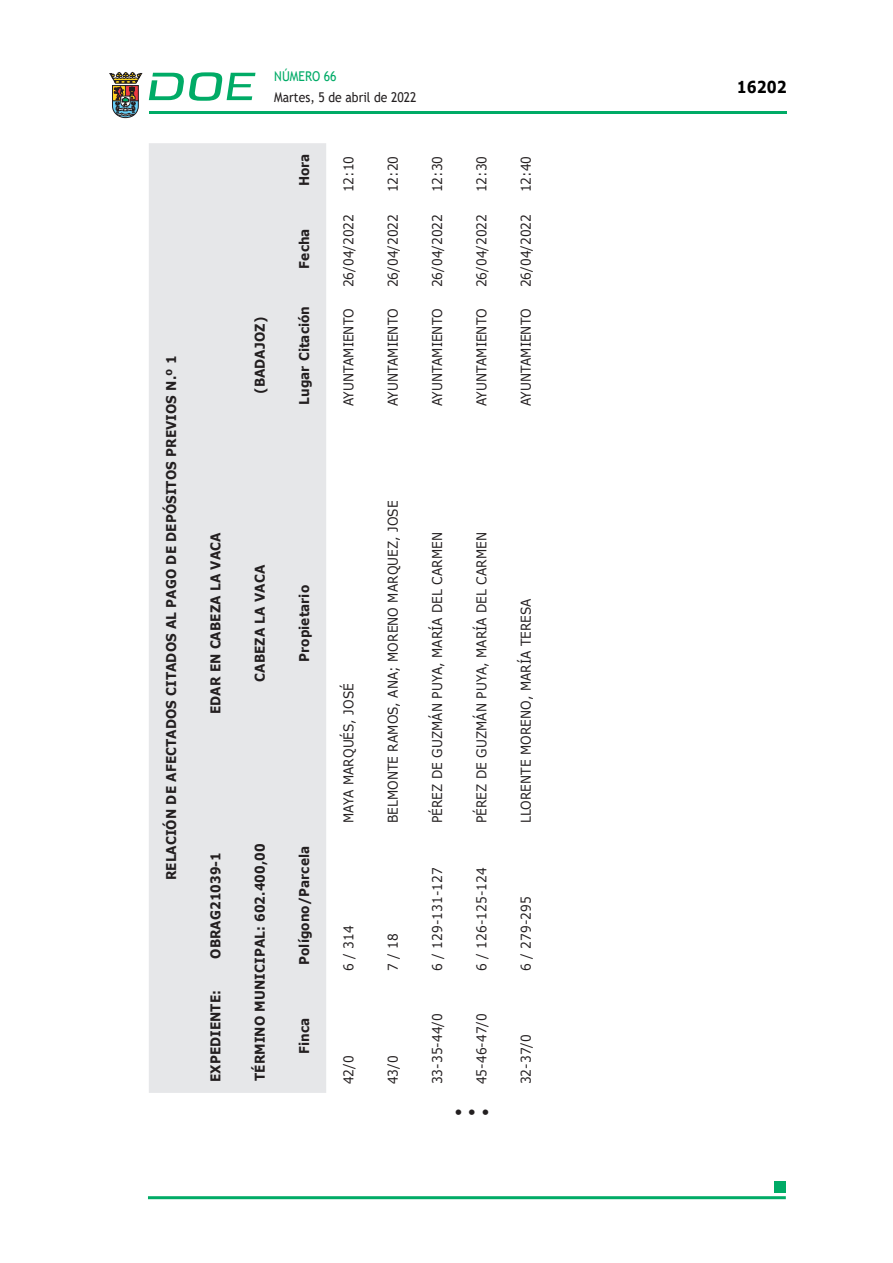
<style>
.page{position:relative;width:893px;height:1263px;background:#fff}
.page>*{position:absolute;margin:0;border:0;box-sizing:border-box;transform-origin:0 0}
.t1{font:700 16.5px "Verdana";color:#000;scale:.85 1}
.ADENDA{font:15px "Verdana";color:#231f20}
.CUERPO_DE_TEXTO{font:13.5px "Verdana";letter-spacing:.005em;color:#231f20;scale:.9 1}
.ENCABEZADO_TABLA{font:700 13.5px "Verdana";letter-spacing:.005em;color:#231f20;scale:.9 1}
.t2{font:13.5px "Trebuchet MS";color:#231f20;scale:.9 1}
.t3{font:13.5px "Trebuchet MS";color:#00ab67;scale:.9 1}
</style>
<div class="page">
<hr style="left:149px;top:111px;width:638px;height:3px;background:#00ab66">
<svg style="left:109px;top:72px;width:33px;height:46px"></svg>
<svg style="left:149px;top:72px;width:106px;height:29px"></svg>
<hr style="left:148px;top:1196px;width:638px;height:3px;background:#00ab66">
<div style="left:775px;top:1181px;width:11px;height:11px;background:#00ab66"></div>
<div style="left:149px;top:143px;width:177px;height:950px;background:#e6e7e9"></div>
<p class="ENCABEZADO_TABLA" style="left:162px;top:880px;width:584px;rotate:-90deg">RELACIÓN DE AFECTADOS CITADOS AL PAGO DE DEPÓSITOS PREVIOS N.º 1</p>
<p class="t3" style="left:274px;top:67px;width:71px">NÚMERO 66</p>
<p class="t2" style="left:274px;top:88px;width:160px">Martes, 5 de abril de 2022</p>
<p class="ENCABEZADO_TABLA" style="left:250px;top:394px;width:87px;rotate:-90deg">(BADAJOZ)</p>
<p class="ENCABEZADO_TABLA" style="left:295px;top:186px;width:38px;rotate:-90deg">Hora</p>
<p class="ENCABEZADO_TABLA" style="left:295px;top:268px;width:46px;rotate:-90deg">Fecha</p>
<p class="ENCABEZADO_TABLA" style="left:295px;top:405px;width:111px;rotate:-90deg">Lugar Citación</p>
<p class="CUERPO_DE_TEXTO" style="left:339px;top:192px;width:42px;rotate:-90deg">12:10</p>
<p class="CUERPO_DE_TEXTO" style="left:339px;top:287px;width:83px;rotate:-90deg">26/04/2022</p>
<p class="CUERPO_DE_TEXTO" style="left:339px;top:406px;width:110px;rotate:-90deg">AYUNTAMIENTO</p>
<p class="CUERPO_DE_TEXTO" style="left:384px;top:192px;width:42px;rotate:-90deg">12:20</p>
<p class="CUERPO_DE_TEXTO" style="left:384px;top:287px;width:83px;rotate:-90deg">26/04/2022</p>
<p class="CUERPO_DE_TEXTO" style="left:384px;top:406px;width:110px;rotate:-90deg">AYUNTAMIENTO</p>
<p class="CUERPO_DE_TEXTO" style="left:428px;top:192px;width:42px;rotate:-90deg">12:30</p>
<p class="CUERPO_DE_TEXTO" style="left:428px;top:287px;width:83px;rotate:-90deg">26/04/2022</p>
<p class="CUERPO_DE_TEXTO" style="left:428px;top:406px;width:110px;rotate:-90deg">AYUNTAMIENTO</p>
<p class="CUERPO_DE_TEXTO" style="left:472px;top:192px;width:42px;rotate:-90deg">12:30</p>
<p class="CUERPO_DE_TEXTO" style="left:472px;top:287px;width:83px;rotate:-90deg">26/04/2022</p>
<p class="CUERPO_DE_TEXTO" style="left:472px;top:406px;width:110px;rotate:-90deg">AYUNTAMIENTO</p>
<p class="CUERPO_DE_TEXTO" style="left:517px;top:192px;width:42px;rotate:-90deg">12:40</p>
<p class="CUERPO_DE_TEXTO" style="left:517px;top:287px;width:83px;rotate:-90deg">26/04/2022</p>
<p class="CUERPO_DE_TEXTO" style="left:517px;top:406px;width:110px;rotate:-90deg">AYUNTAMIENTO</p>
<p class="ENCABEZADO_TABLA" style="left:206px;top:714px;width:203px;rotate:-90deg">EDAR EN CABEZA LA VACA</p>
<p class="ENCABEZADO_TABLA" style="left:250px;top:682px;width:131px;rotate:-90deg">CABEZA LA VACA</p>
<p class="ENCABEZADO_TABLA" style="left:206px;top:959px;width:120px;rotate:-90deg">OBRAG21039-1</p>
<p class="ENCABEZADO_TABLA" style="left:206px;top:1082px;width:104px;rotate:-90deg">EXPEDIENTE:</p>
<p class="ENCABEZADO_TABLA" style="left:250px;top:1081px;width:265px;rotate:-90deg">TÉRMINO MUNICIPAL: 602.400,00</p>
<p class="ENCABEZADO_TABLA" style="left:295px;top:662px;width:87px;rotate:-90deg">Propietario</p>
<p class="ENCABEZADO_TABLA" style="left:295px;top:965px;width:134px;rotate:-90deg">Polígono/Parcela</p>
<p class="ENCABEZADO_TABLA" style="left:295px;top:1054px;width:42px;rotate:-90deg">Finca</p>
<p class="CUERPO_DE_TEXTO" style="left:339px;top:823px;width:157px;rotate:-90deg">MAYA MARQUÉS, JOSÉ</p>
<p class="CUERPO_DE_TEXTO" style="left:339px;top:971px;width:52px;rotate:-90deg">6 / 314</p>
<p class="CUERPO_DE_TEXTO" style="left:339px;top:1084px;width:34px;rotate:-90deg">42/0</p>
<p class="CUERPO_DE_TEXTO" style="left:384px;top:823px;width:360px;rotate:-90deg">BELMONTE RAMOS, ANA; MORENO MARQUEZ, JOSE</p>
<p class="CUERPO_DE_TEXTO" style="left:384px;top:971px;width:43px;rotate:-90deg">7 / 18</p>
<p class="CUERPO_DE_TEXTO" style="left:384px;top:1084px;width:34px;rotate:-90deg">43/0</p>
<p class="CUERPO_DE_TEXTO" style="left:428px;top:823px;width:325px;rotate:-90deg">PÉREZ DE GUZMÁN PUYA, MARÍA DEL CARMEN</p>
<p class="CUERPO_DE_TEXTO" style="left:472px;top:823px;width:325px;rotate:-90deg">PÉREZ DE GUZMÁN PUYA, MARÍA DEL CARMEN</p>
<p class="CUERPO_DE_TEXTO" style="left:428px;top:971px;width:116px;rotate:-90deg">6 / 129-131-127</p>
<p class="CUERPO_DE_TEXTO" style="left:472px;top:971px;width:116px;rotate:-90deg">6 / 126-125-124</p>
<p class="CUERPO_DE_TEXTO" style="left:428px;top:1084px;width:81px;rotate:-90deg">33-35-44/0</p>
<p class="CUERPO_DE_TEXTO" style="left:472px;top:1084px;width:81px;rotate:-90deg">45-46-47/0</p>
<p class="ADENDA" style="left:454px;top:1101px;width:37px">• • •</p>
<p class="CUERPO_DE_TEXTO" style="left:517px;top:823px;width:251px;rotate:-90deg">LLORENTE MORENO, MARÍA TERESA</p>
<p class="CUERPO_DE_TEXTO" style="left:517px;top:971px;width:84px;rotate:-90deg">6 / 279-295</p>
<p class="CUERPO_DE_TEXTO" style="left:517px;top:1084px;width:57px;rotate:-90deg">32-37/0</p>
<p class="t1" style="left:737px;top:75px;width:60px">16202</p>
</div>
